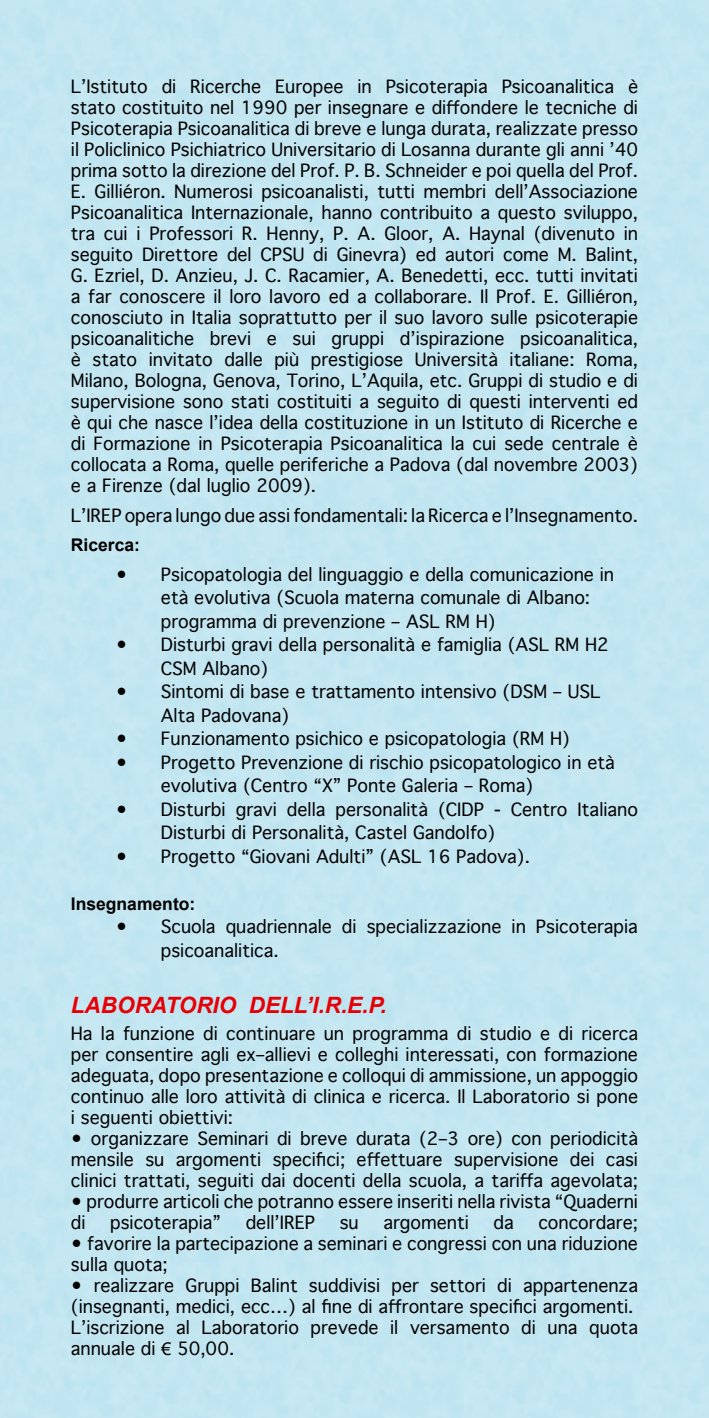
<style>
.page{position:relative;width:709px;height:1418px;background:#fff}
.page>*{position:absolute;margin:0;border:0;box-sizing:border-box;transform-origin:0 0}
.t1{font:italic 700 22.5px "Arial";color:#e60005}
.t2{font:17.5px/21px "Geneva";color:#000}
.t3{font:700 17.5px "Arial";color:#000}
.s1{font-family:"Arial"}
</style>
<div class="page">
<p class="t2" style="left:71px;top:76px;width:568px;text-align:justify">L’Istituto di Ricerche Europee in Psicoterapia Psicoanalitica è stato costituito nel 1990 per insegnare e diffondere le tecniche di Psicoterapia Psicoanalitica di breve e lunga durata, realizzate presso il Policlinico Psichiatrico Universitario di Losanna durante gli anni ’40 prima sotto la direzione del Prof. P. B. Schneider e poi quella del Prof.<br>E. Gilliéron. Numerosi psicoanalisti, tutti membri dell’Associazione Psicoanalitica Internazionale, hanno contribuito a questo sviluppo, tra cui i Professori R. Henny, P. A. Gloor, A. Haynal (divenuto in seguito Direttore del CPSU di Ginevra) ed autori come M. Balint, G. Ezriel, D. Anzieu, J. C. Racamier, A. Benedetti, ecc. tutti invitati a far conoscere il loro lavoro ed a collaborare. Il Prof. E. Gilliéron, conosciuto in Italia soprattutto per il suo lavoro sulle psicoterapie psicoanalitiche brevi e sui gruppi d’ispirazione psicoanalitica, è stato invitato dalle più prestigiose Università italiane: Roma, Milano, Bologna, Genova, Torino, L’Aquila, etc. Gruppi di studio e di supervisione sono stati costituiti a seguito di questi interventi ed è qui che nasce l’idea della costituzione in un Istituto di Ricerche e di Formazione in Psicoterapia Psicoanalitica la cui sede centrale è collocata a Roma, quelle periferiche a Padova (dal novembre 2003) e a Firenze (dal luglio 2009).</p>
<p class="t2" style="left:71px;top:504px;width:568px">L’IREP opera lungo due assi fondamentali: la Ricerca e l’Insegnamento.</p>
<p class="t3" style="left:71px;top:533px;width:71px">Ricerca:</p>
<p class="t2" style="left:161px;top:562px;width:454px;line-height:23.5px;text-indent:-45px">• Psicopatologia del linguaggio e della comunicazione in età evolutiva (Scuola materna comunale di Albano: programma di prevenzione – ASL RM H)</p>
<p class="t2" style="left:161px;top:633px;width:449px;line-height:23.5px;text-indent:-45px">• Disturbi gravi della personalità e famiglia (ASL RM H2<br>CSM Albano)</p>
<p class="t2" style="left:161px;top:680px;width:441px;line-height:23.5px;text-indent:-45px">• Sintomi di base e trattamento intensivo (DSM – USL<br>Alta Padovana)</p>
<p class="t2" style="left:116px;top:728px;width:455px">• Funzionamento psichico e psicopatologia (RM H)</p>
<p class="t2" style="left:161px;top:750px;width:455px;line-height:23.5px;text-indent:-45px">• Progetto Prevenzione di rischio psicopatologico in età evolutiva (Centro “X” Ponte Galeria – Roma)</p>
<p class="t2" style="left:161px;top:797px;width:478px;line-height:23.5px;text-indent:-45px">• Disturbi gravi della personalità (CIDP - Centro Italiano<br>Disturbi di Personalità, Castel Gandolfo)</p>
<p class="t2" style="left:116px;top:845px;width:415px">• Progetto “Giovani Adulti” (ASL 16 Padova).</p>
<p class="t3" style="left:71px;top:892px;width:126px">Insegnamento:</p>
<p class="t2" style="left:161px;top:915px;width:478px;line-height:23.5px;text-indent:-45px">• Scuola quadriennale di specializzazione in Psicoterapia psicoanalitica.</p>
<p class="t1" style="left:71px;top:990px;width:317px">LABORATORIO DELL’I.R.E.P.</p>
<p class="t2" style="left:71px;top:1022px;width:568px;text-align:justify">Ha la funzione di continuare un programma di studio e di ricerca per consentire agli ex–allievi e colleghi interessati, con formazione adeguata, dopo presentazione e colloqui di ammissione, un appoggio continuo alle loro attività di clinica e ricerca. Il Laboratorio si pone i seguenti obiettivi:</p>
<p class="t2" style="left:71px;top:1127px;width:568px;text-align:justify">• organizzare Seminari di breve durata (2–3 ore) con periodicità mensile su argomenti specifici; effettuare supervisione dei casi clinici trattati, seguiti dai docenti della scuola, a tariffa agevolata;</p>
<p class="t2" style="left:71px;top:1190px;width:568px">• produrre articoli che potranno essere inseriti nella rivista “Quaderni di</p>
<p class="t2" style="left:110px;top:1211px;width:112px">psicoterapia”</p>
<p class="t2" style="left:246px;top:1211px;width:71px">dell’IREP</p>
<p class="t2" style="left:340px;top:1211px;width:21px">su</p>
<p class="t2" style="left:383px;top:1211px;width:87px">argomenti</p>
<p class="t2" style="left:493px;top:1211px;width:22px">da</p>
<p class="t2" style="left:538px;top:1211px;width:101px">concordare;</p>
<p class="t2" style="left:71px;top:1232px;width:568px">• favorire la partecipazione a seminari e congressi con una riduzione sulla quota;</p>
<p class="t2" style="left:71px;top:1274px;width:568px">• realizzare Gruppi Balint suddivisi per settori di appartenenza (insegnanti, medici, ecc…) al fine di affrontare specifici argomenti.<br>L’iscrizione al Laboratorio prevede il versamento di una quota annuale di <span class="s1">€</span> 50,00.</p>
</div>
